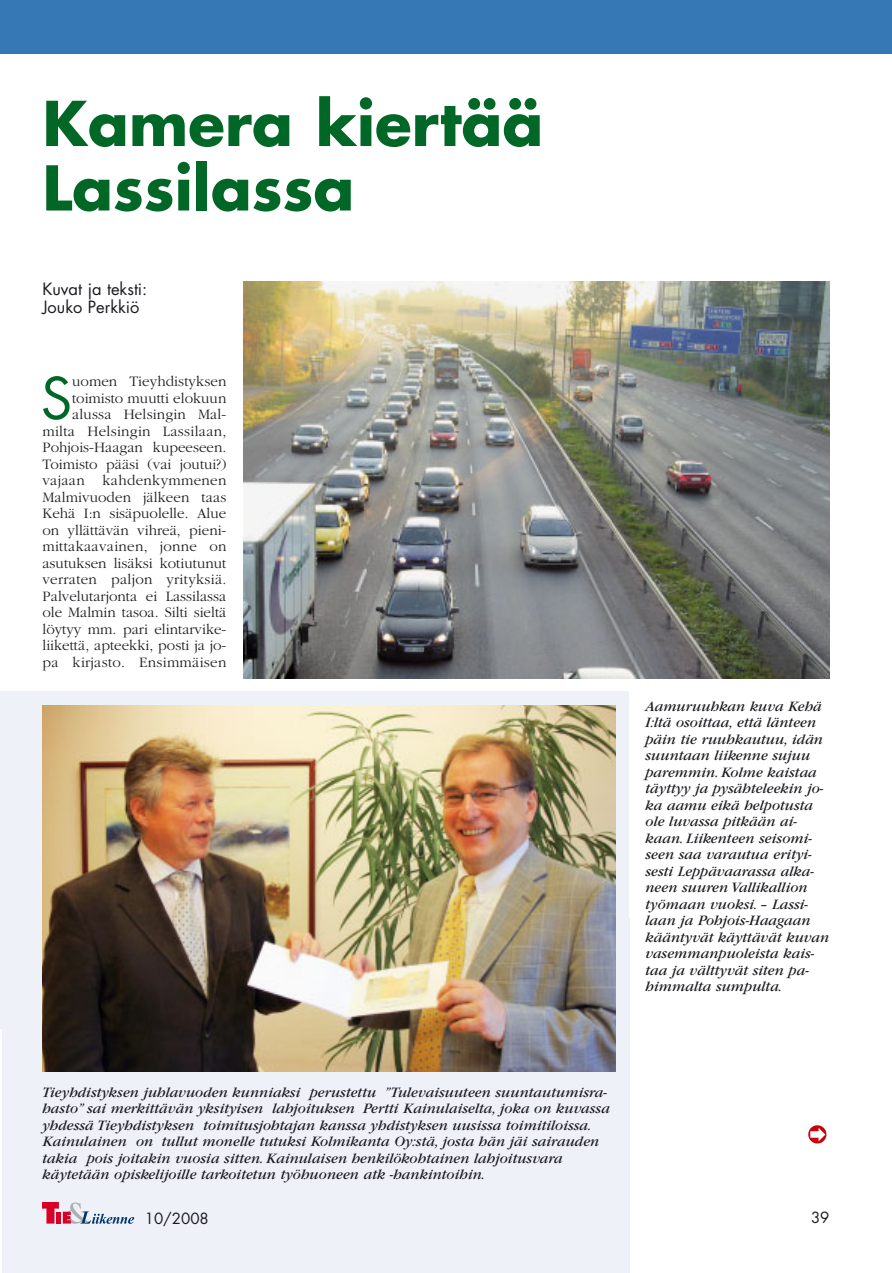
<style>
.page{position:relative;width:892px;height:1273px;background:#fff}
.page>*{position:absolute;margin:0;border:0;box-sizing:border-box;transform-origin:0 0}
.t1{font:700 60px/64.5px "Futura";color:#006726}
.t2{font:56.1px "Futura";color:#006726}
.t3{font:16.5px/18px "Futura";color:#1b1c20}
.t4{font:italic 15px/16.5px "Garamond";color:#1b1c20}
.t5{font:300 15px/16.5px "Garamond";color:#1b1c20;text-align:right}
.t6{font:15px "Futura";color:#1b1c20}
</style>
<div class="page">
<div style="left:2px;top:918px;width:627px;height:354px;background:#eef1f8"></div>
<div style="left:0;top:691px;width:628px;height:337px;background:#eef1f8"></div>
<svg style="left:42px;top:1202px;width:92px;height:21px"></svg>
<div style="left:0;top:0;width:891px;height:54px;background:#3677b6"></div>
<img style="left:42px;top:705px;width:573px;height:366px">
<img style="left:243px;top:281px;width:586px;height:397px">
<img style="left:808px;top:1125px;width:19px;height:19px">
<h1 class="t1" style="left:42px;top:96px;width:502px">Kamera kiertää<br>Lassilassa</h1>
<p class="t3" style="left:42px;top:281px;width:106px">Kuvat ja teksti:<br>Jouko Perkkiö</p>
<p class="t5" style="left:42px;top:374px;width:185px">uomen Tieyhdistyksen toimisto muutti elokuun alussa Helsingin Mal&shy;milta Helsingin Lassilaan,<br>Pohjois-Haagan kupeeseen.<br>Toimisto pääsi (vai joutui?) vajaan kahdenkymmenen<br>Malmivuoden jälkeen taas<br>Kehä I:n sisäpuolelle. Alue on yllättävän vihreä, pieni&shy;mittakaavainen, jonne on asutuksen lisäksi kotiutunut verraten paljon yrityksiä.<br>Palvelutarjonta ei Lassilassa ole Malmin tasoa. Silti sieltä löytyy mm. pari elintarvike&shy;liikettä, apteekki, posti ja jo&shy;pa kirjasto. Ensimmäisen</p>
<h2 class="t2" style="left:41px;top:372px;width:33px">S</h2>
<p class="t4" style="left:645px;top:699px;width:185px">Aamuruuhkan kuva Kehä<br>I:ltä osoittaa, että länteen päin tie ruuhkautuu, idän suuntaan liikenne sujuu paremmin. Kolme kaistaa täyttyy ja pysähteleekin jo&shy;ka aamu eikä helpotusta ole luvassa pitkään ai&shy;kaan. Liikenteen seisomi&shy;seen saa varautua erityi&shy;sesti Leppävaarassa alka&shy;neen suuren Vallikallion työmaan vuoksi. – Lassi&shy;laan ja Pohjois-Haagaan kääntyvät käyttävät kuvan vasemmanpuoleista kais&shy;taa ja välttyvät siten pa&shy;himmalta sumpulta.</p>
<p class="t4" style="left:42px;top:1085px;width:569px">Tieyhdistyksen juhlavuoden kunniaksi perustettu ’’Tulevaisuuteen suuntautumisra&shy;hasto’’ sai merkittävän yksityisen lahjoituksen Pertti Kainulaiselta, joka on kuvassa yhdessä Tieyhdistyksen toimitusjohtajan kanssa yhdistyksen uusissa toimitiloissa.<br>Kainulainen on tullut monelle tutuksi Kolmikanta Oy:stä, josta hän jäi sairauden takia pois joitakin vuosia sitten. Kainulaisen henkilökohtainen lahjoitusvara käytetään opiskelijoille tarkoitetun työhuoneen atk -hankintoihin.</p>
<p class="t6" style="left:145px;top:1211px;width:65px">10/2008</p>
<p class="t6" style="left:811px;top:1210px;width:20px">39</p>
</div>
